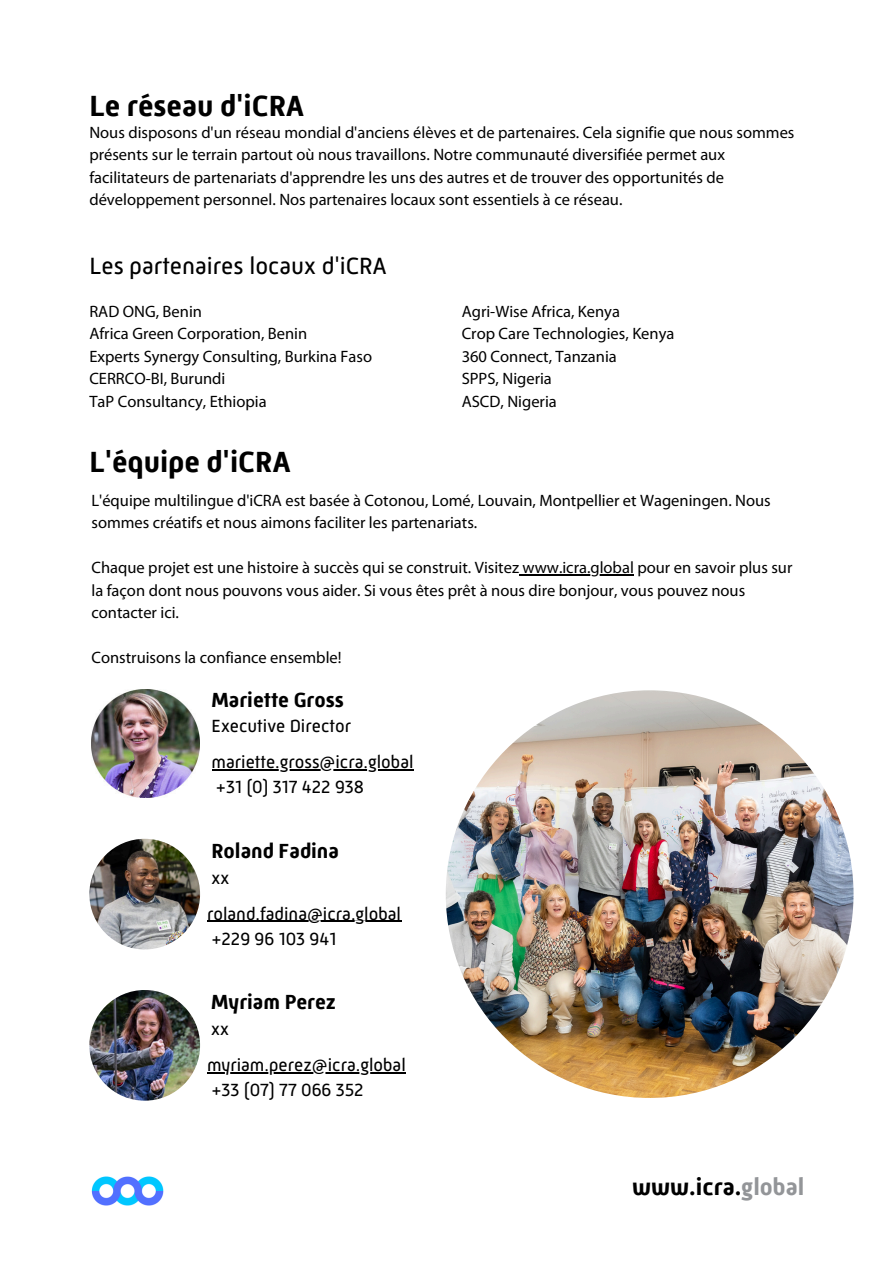
<style>
.page{position:relative;width:894px;height:1264px;background:#fff}
.page>*{position:absolute;margin:0;border:0;box-sizing:border-box;transform-origin:0 0}
.t1{font:700 30px "Mic 32 New W00";color:#000}
.t2{font:24px "Mic 32 New";color:#000}
.t3{font:700 24px "Mic 32 New W00";color:#000}
.t4{font:700 21px "Mic 32 New W00";color:#000}
.t5{font:18px/36px "Mic 32 New";color:#000}
.t6{font:16.5px/22.5px "Myriad Pro";color:#000}
.s1{color:#939598}
</style>
<div class="page">
<img style="left:91px;top:689px;width:108px;height:108px">
<img style="left:89px;top:838px;width:111px;height:111px;border-radius:50%">
<hr style="left:519px;top:574px;width:114px;height:1px;background:#000">
<hr style="left:211px;top:769px;width:202px;height:1px;background:#000">
<hr style="left:207px;top:920px;width:194px;height:2px;background:#000">
<hr style="left:207px;top:1072px;width:199px;height:1px;background:#000">
<img style="left:89px;top:990px;width:111px;height:110px;border-radius:50%">
<img style="left:445px;top:690px;width:408px;height:407px;border-radius:50%">
<img style="left:91px;top:1176px;width:73px;height:29px">
<h1 class="t1" style="left:89px;top:88px;width:216px">Le réseau d'iCRA</h1>
<p class="t6" style="left:89px;top:121px;width:706px">Nous disposons d'un réseau mondial d'anciens élèves et de partenaires. Cela signifie que nous sommes présents sur le terrain partout où nous travaillons. Notre communauté diversifiée permet aux facilitateurs de partenariats d'apprendre les uns des autres et de trouver des opportunités de développement personnel. Nos partenaires locaux sont essentiels à ce réseau.</p>
<h2 class="t2" style="left:89px;top:252px;width:299px">Les partenaires locaux d'iCRA</h2>
<p class="t6" style="left:89px;top:300px;width:284px">RAD ONG, Benin<br>Africa Green Corporation, Benin<br>Experts Synergy Consulting, Burkina Faso<br>CERRCO-BI, Burundi<br>TaP Consultancy, Ethiopia</p>
<p class="t6" style="left:461px;top:300px;width:214px">Agri-Wise Africa, Kenya<br>Crop Care Technologies, Kenya<br>360 Connect, Tanzania<br>SPPS, Nigeria<br>ASCD, Nigeria</p>
<h1 class="t1" style="left:89px;top:444px;width:203px">L'équipe d'iCRA</h1>
<p class="t6" style="left:91px;top:488px;width:680px">L'équipe multilingue d'iCRA est basée à Cotonou, Lomé, Louvain, Montpellier et Wageningen. Nous sommes créatifs et nous aimons faciliter les partenariats.</p>
<p class="t6" style="left:91px;top:556px;width:702px">Chaque projet est une histoire à succès qui se construit. Visitez www.icra.global pour en savoir plus sur la façon dont nous pouvons vous aider. Si vous êtes prêt à nous dire bonjour, vous pouvez nous contacter ici.</p>
<p class="t6" style="left:91px;top:646px;width:251px">Construisons la confiance ensemble!</p>
<p class="t4" style="left:211px;top:687px;width:134px">Mariette Gross</p>
<p class="t5" style="left:211px;top:708px;width:203px;line-height:35.5px">Executive Director mariette.gross@icra.global</p>
<p class="t5" style="left:216px;top:768px;width:150px">+31 (0) 317 422 938</p>
<p class="t4" style="left:211px;top:839px;width:129px">Roland Fadina</p>
<p class="t5" style="left:207px;top:859px;width:195px">xx roland.fadina@icra.global</p>
<p class="t5" style="left:211px;top:920px;width:126px">+229 96 103 941</p>
<p class="t4" style="left:211px;top:990px;width:126px">Myriam Perez</p>
<p class="t5" style="left:207px;top:1010px;width:200px">xx myriam.perez@icra.global</p>
<p class="t5" style="left:211px;top:1071px;width:154px">+33 (07) 77 066 352</p>
<h2 class="t3" style="left:631px;top:1173px;width:174px">www.icra.<span class="s1">global</span></h2>
</div>
